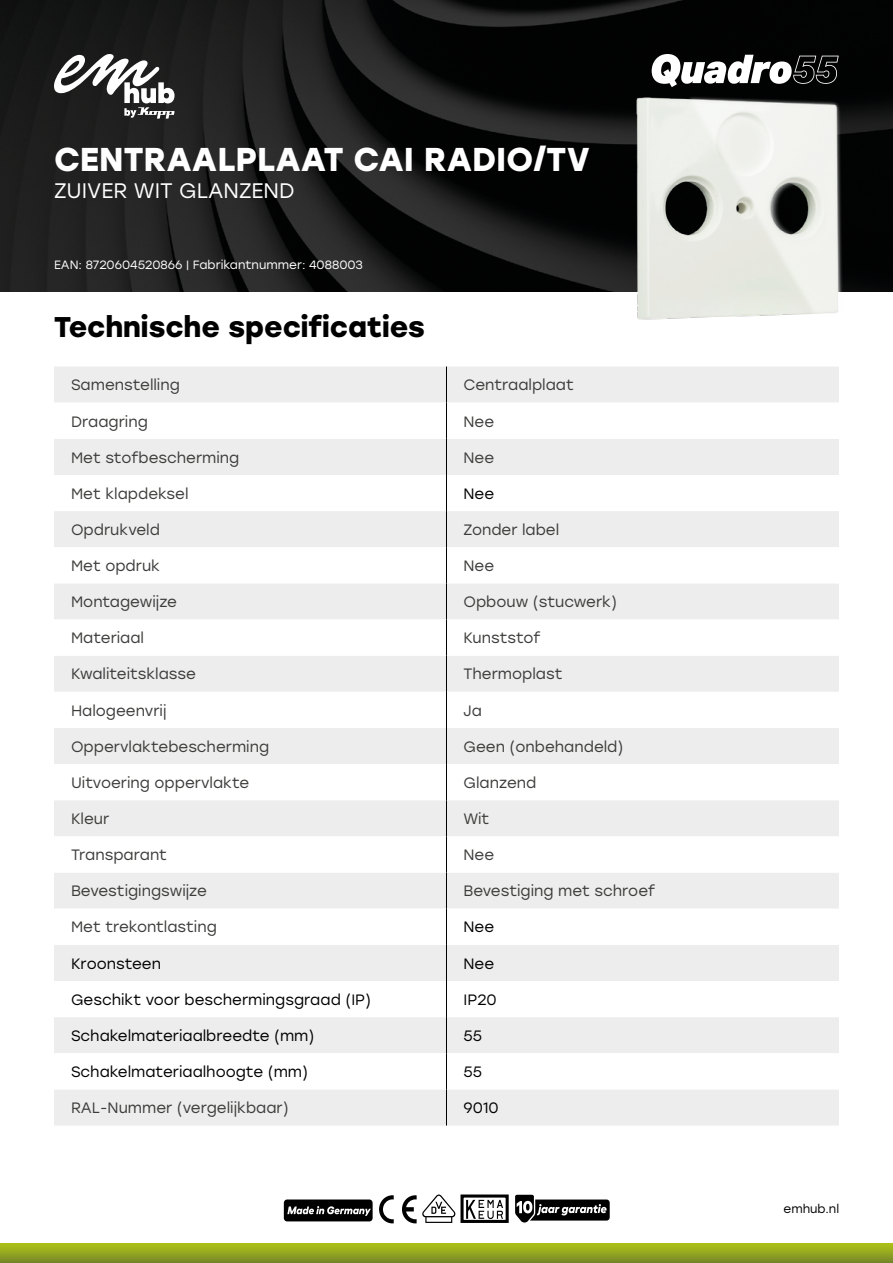
<style>
.page{position:relative;width:893px;height:1263px;background:#fff}
.page>*{position:absolute;margin:0;border:0;box-sizing:border-box;transform-origin:0 0}
.t1{font:700 33px "Stolzl";color:#fff}
.t2{font:700 28.5px "Stolzl";color:#000}
.t3{font:21px "Stolzl";color:#fff}
.t4{font:15px "Stolzl";color:#3c3c3b}
.t5{font:15px "Stolzl";color:#000}
.t6{font:12px "Stolzl";color:#fff}
.t7{font:12px "Stolzl";color:#000}
</style>
<div class="page">
<img style="left:0;top:0;width:893px;height:291px">
<svg style="left:54px;top:54px;width:121px;height:65px"></svg>
<svg style="left:652px;top:54px;width:187px;height:31px"></svg>
<svg style="left:0;top:1244px;width:893px;height:19px;background:#91a420"></svg>
<div style="left:54px;top:367px;width:785px;height:758px;background:#ededed"></div>
<svg style="left:54px;top:403px;width:785px;height:469px"></svg>
<svg style="left:54px;top:909px;width:785px;height:180px"></svg>
<hr style="left:446px;top:366px;width:1px;height:37px;background:#000">
<hr style="left:446px;top:403px;width:1px;height:36px;background:#000">
<hr style="left:446px;top:439px;width:1px;height:36px;background:#000">
<hr style="left:446px;top:475px;width:1px;height:36px;background:#000">
<hr style="left:446px;top:511px;width:1px;height:36px;background:#000">
<hr style="left:446px;top:547px;width:1px;height:36px;background:#000">
<hr style="left:446px;top:583px;width:1px;height:36px;background:#000">
<hr style="left:446px;top:619px;width:1px;height:37px;background:#000">
<hr style="left:446px;top:656px;width:1px;height:36px;background:#000">
<hr style="left:446px;top:692px;width:1px;height:36px;background:#000">
<hr style="left:446px;top:728px;width:1px;height:36px;background:#000">
<hr style="left:446px;top:764px;width:1px;height:36px;background:#000">
<hr style="left:446px;top:800px;width:1px;height:36px;background:#000">
<hr style="left:446px;top:836px;width:1px;height:36px;background:#000">
<hr style="left:446px;top:872px;width:1px;height:37px;background:#000">
<hr style="left:446px;top:909px;width:1px;height:36px;background:#000">
<hr style="left:446px;top:945px;width:1px;height:36px;background:#000">
<hr style="left:446px;top:981px;width:1px;height:36px;background:#000">
<hr style="left:446px;top:1017px;width:1px;height:36px;background:#000">
<hr style="left:446px;top:1053px;width:1px;height:36px;background:#000">
<hr style="left:446px;top:1089px;width:1px;height:36px;background:#000">
<img style="left:618px;top:85px;width:243px;height:235px">
<svg style="left:379px;top:1195px;width:15px;height:28px"></svg>
<div style="left:460px;top:1194px;width:49px;height:29px;border:3px solid #000"></div>
<svg style="left:466px;top:1200px;width:37px;height:19px"></svg>
<svg style="left:402px;top:1194px;width:53px;height:29px"></svg>
<div style="left:524px;top:1199px;width:86px;height:21px;background:#000;border-radius:3px"></div>
<svg style="left:515px;top:1194px;width:92px;height:29px"></svg>
<div style="left:284px;top:1199px;width:89px;height:22px;background:#000;border-radius:3px"></div>
<svg style="left:287px;top:1206px;width:84px;height:10px"></svg>
<h1 class="t1" style="left:54px;top:136px;width:538px">CENTRAALPLAAT CAI RADIO/TV</h1>
<h3 class="t3" style="left:54px;top:176px;width:242px">ZUIVER WIT GLANZEND</h3>
<p class="t6" style="left:54px;top:256px;width:310px">EAN: 8720604520866 | Fabrikantnummer: 4088003</p>
<h2 class="t2" style="left:54px;top:306px;width:373px">Technische specificaties</h2>
<p class="t4" style="left:71px;top:375px;width:110px">Samenstelling</p>
<p class="t4" style="left:463px;top:375px;width:112px">Centraalplaat</p>
<p class="t4" style="left:71px;top:411px;width:78px">Draagring</p>
<p class="t4" style="left:463px;top:411px;width:32px">Nee</p>
<p class="t4" style="left:71px;top:447px;width:170px">Met stofbescherming</p>
<p class="t4" style="left:463px;top:447px;width:32px">Nee</p>
<p class="t4" style="left:71px;top:483px;width:119px">Met klapdeksel</p>
<p class="t5" style="left:463px;top:483px;width:32px">Nee</p>
<p class="t4" style="left:71px;top:519px;width:90px">Opdrukveld</p>
<p class="t4" style="left:463px;top:519px;width:97px">Zonder label</p>
<p class="t4" style="left:71px;top:555px;width:91px">Met opdruk</p>
<p class="t4" style="left:463px;top:555px;width:32px">Nee</p>
<p class="t4" style="left:71px;top:591px;width:108px">Montagewijze</p>
<p class="t4" style="left:463px;top:591px;width:155px">Opbouw (stucwerk)</p>
<p class="t4" style="left:71px;top:628px;width:75px">Materiaal</p>
<p class="t4" style="left:463px;top:628px;width:79px">Kunststof</p>
<p class="t4" style="left:71px;top:664px;width:126px">Kwaliteitsklasse</p>
<p class="t4" style="left:463px;top:664px;width:100px">Thermoplast</p>
<p class="t4" style="left:71px;top:700px;width:97px">Halogeenvrij</p>
<p class="t4" style="left:463px;top:700px;width:20px">Ja</p>
<p class="t4" style="left:71px;top:736px;width:200px">Oppervlaktebescherming</p>
<p class="t4" style="left:463px;top:736px;width:161px">Geen (onbehandeld)</p>
<p class="t4" style="left:71px;top:772px;width:180px">Uitvoering oppervlakte</p>
<p class="t4" style="left:463px;top:772px;width:74px">Glanzend</p>
<p class="t4" style="left:71px;top:808px;width:40px">Kleur</p>
<p class="t4" style="left:463px;top:808px;width:27px">Wit</p>
<p class="t4" style="left:71px;top:844px;width:97px">Transparant</p>
<p class="t4" style="left:463px;top:844px;width:32px">Nee</p>
<p class="t4" style="left:71px;top:881px;width:138px">Bevestigingswijze</p>
<p class="t4" style="left:463px;top:881px;width:193px">Bevestiging met schroef</p>
<p class="t4" style="left:71px;top:917px;width:147px">Met trekontlasting</p>
<p class="t5" style="left:463px;top:917px;width:32px">Nee</p>
<p class="t5" style="left:71px;top:953px;width:92px">Kroonsteen</p>
<p class="t5" style="left:463px;top:953px;width:32px">Nee</p>
<p class="t5" style="left:71px;top:989px;width:302px">Geschikt voor beschermingsgraad (IP)</p>
<p class="t5" style="left:463px;top:989px;width:35px">IP20</p>
<p class="t5" style="left:71px;top:1025px;width:245px">Schakelmateriaalbreedte (mm)</p>
<p class="t5" style="left:463px;top:1025px;width:20px">55</p>
<p class="t5" style="left:71px;top:1061px;width:239px">Schakelmateriaalhoogte (mm)</p>
<p class="t5" style="left:463px;top:1061px;width:20px">55</p>
<p class="t4" style="left:71px;top:1097px;width:219px">RAL-Nummer (vergelijkbaar)</p>
<p class="t5" style="left:463px;top:1097px;width:37px">9010</p>
<p class="t7" style="left:783px;top:1200px;width:57px">emhub.nl</p>
</div>
